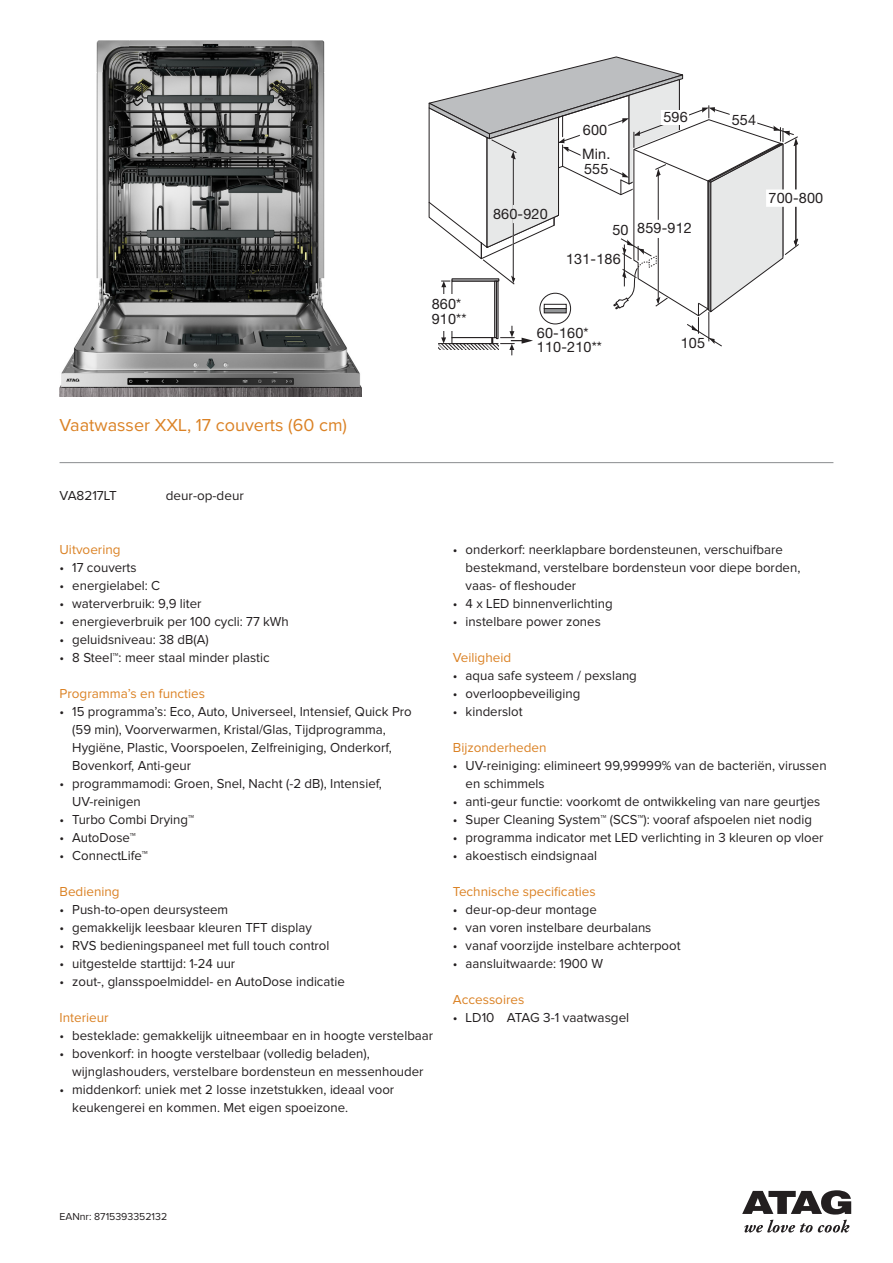
<style>
.page{position:relative;width:893px;height:1263px;background:#fff}
.page>*{position:absolute;margin:0;border:0;box-sizing:border-box;transform-origin:0 0}
.Productnaam{font:18px "Proxima Nova";color:#db8225}
.t1{font:14.4px/14.4px "Helvetica Neue LT Std";letter-spacing:.01em;color:#231f20}
.type_overzicht{font:13.5px/18px "Proxima Nova";color:#231f20}
.producttekst_tussenk{font:13.5px "Proxima Nova";color:#db8225}
.EANnr{font:10.5px "Proxima Nova";color:#231f20}
</style>
<div class="page">
<hr style="left:60px;top:462px;width:773px;height:1px;background:#8a8c8f">
<svg style="left:744px;top:1220px;width:105px;height:12px"></svg>
<svg style="left:742px;top:1190px;width:109px;height:24px"></svg>
<img style="left:60px;top:40px;width:302px;height:356px">
<svg style="left:429px;top:57px;width:370px;height:298px"></svg>
<p class="Productnaam" style="left:60px;top:416px;width:289px">Vaatwasser XXL, 17 couverts (60 cm)</p>
<p class="type_overzicht" style="left:60px;top:487px;width:59px">VA8217LT</p>
<p class="type_overzicht" style="left:166px;top:487px;width:80px">deur-op-deur</p>
<p class="t1" style="left:432px;top:297px;width:36px">860*<br>910**</p>
<p class="t1" style="left:493px;top:206px;width:56px">860-920</p>
<p class="t1" style="left:582px;top:118px;width:30px;line-height:24px">600<br>Min.</p>
<p class="t1" style="left:584px;top:161px;width:26px">555</p>
<p class="t1" style="left:663px;top:110px;width:26px">596</p>
<p class="t1" style="left:566px;top:215px;width:64px;line-height:29px;text-indent:46px">50<br>131-186</p>
<p class="t1" style="left:637px;top:221px;width:56px">859-912</p>
<p class="t1" style="left:537px;top:325px;width:67px">60-160*<br>110-210**</p>
<p class="t1" style="left:681px;top:335px;width:26px">105</p>
<p class="t1" style="left:732px;top:112px;width:26px">554</p>
<p class="t1" style="left:769px;top:191px;width:56px">700-800</p>
<p class="producttekst_tussenk" style="left:60px;top:543px;width:63px">Uitvoering</p>
<p class="type_overzicht" style="left:60px;top:559px;width:79px">• 17 couverts</p>
<p class="type_overzicht" style="left:60px;top:577px;width:102px">• energielabel: C</p>
<p class="type_overzicht" style="left:60px;top:595px;width:144px">• waterverbruik: 9,9 liter</p>
<p class="type_overzicht" style="left:60px;top:613px;width:231px">• energieverbruik per 100 cycli: 77 kWh</p>
<p class="type_overzicht" style="left:60px;top:631px;width:151px">• geluidsniveau: 38 dB(A)</p>
<p class="type_overzicht" style="left:60px;top:649px;width:212px">• 8 Steel™: meer staal minder plastic</p>
<p class="producttekst_tussenk" style="left:60px;top:687px;width:147px">Programma’s en functies</p>
<p class="type_overzicht" style="left:72px;top:703px;width:341px;text-indent:-13px">• 15 programma’s: Eco, Auto, Universeel, Intensief, Quick Pro (59 min), Voorverwarmen, Kristal/Glas, Tijdprogramma, Hygiëne, Plastic, Voorspoelen, Zelfreiniging, Onderkorf, Bovenkorf, Anti-geur</p>
<p class="type_overzicht" style="left:72px;top:775px;width:311px;text-indent:-13px">• programmamodi: Groen, Snel, Nacht (-2 dB), Intensief,<br>UV-reinigen</p>
<p class="type_overzicht" style="left:60px;top:811px;width:136px">• Turbo Combi Drying™</p>
<p class="type_overzicht" style="left:60px;top:829px;width:78px">• AutoDose™</p>
<p class="type_overzicht" style="left:60px;top:847px;width:90px">• ConnectLife™</p>
<p class="producttekst_tussenk" style="left:60px;top:885px;width:62px">Bediening</p>
<p class="type_overzicht" style="left:60px;top:901px;width:170px">• Push-to-open deursysteem</p>
<p class="type_overzicht" style="left:60px;top:919px;width:254px">• gemakkelijk leesbaar kleuren TFT display</p>
<p class="type_overzicht" style="left:60px;top:937px;width:271px">• RVS bedieningspaneel met full touch control</p>
<p class="type_overzicht" style="left:60px;top:955px;width:177px">• uitgestelde starttijd: 1-24 uur</p>
<p class="type_overzicht" style="left:60px;top:973px;width:287px">• zout-, glansspoelmiddel- en AutoDose indicatie</p>
<p class="producttekst_tussenk" style="left:60px;top:1011px;width:51px">Interieur</p>
<p class="type_overzicht" style="left:60px;top:1027px;width:375px">• besteklade: gemakkelijk uitneembaar en in hoogte verstelbaar</p>
<p class="type_overzicht" style="left:72px;top:1045px;width:353px;text-indent:-13px">• bovenkorf: in hoogte verstelbaar (volledig beladen), wijnglashouders, verstelbare bordensteun en messenhouder</p>
<p class="type_overzicht" style="left:72px;top:1081px;width:323px;text-indent:-13px">• middenkorf: uniek met 2 losse inzetstukken, ideaal voor keukengerei en kommen. Met eigen spoeizone.</p>
<p class="type_overzicht" style="left:466px;top:541px;width:336px;text-indent:-13px">• onderkorf: neerklapbare bordensteunen, verschuifbare bestekmand, verstelbare bordensteun voor diepe borden, vaas- of fleshouder</p>
<p class="type_overzicht" style="left:453px;top:595px;width:161px">• 4 x LED binnenverlichting</p>
<p class="type_overzicht" style="left:453px;top:613px;width:149px">• instelbare power zones</p>
<p class="producttekst_tussenk" style="left:453px;top:651px;width:60px">Veiligheid</p>
<p class="type_overzicht" style="left:453px;top:667px;width:186px">• aqua safe systeem / pexslang</p>
<p class="type_overzicht" style="left:453px;top:685px;width:129px">• overloopbeveiliging</p>
<p class="type_overzicht" style="left:453px;top:703px;width:71px">• kinderslot</p>
<p class="producttekst_tussenk" style="left:453px;top:741px;width:95px">Bijzonderheden</p>
<p class="type_overzicht" style="left:466px;top:757px;width:362px;text-indent:-13px">• UV-reiniging: elimineert 99,99999% van de bacteriën, virussen en schimmels</p>
<p class="type_overzicht" style="left:453px;top:793px;width:369px">• anti-geur functie: voorkomt de ontwikkeling van nare geurtjes</p>
<p class="type_overzicht" style="left:453px;top:811px;width:361px">• Super Cleaning System™ (SCS™): vooraf afspoelen niet nodig</p>
<p class="type_overzicht" style="left:453px;top:829px;width:372px">• programma indicator met LED verlichting in 3 kleuren op vloer</p>
<p class="type_overzicht" style="left:453px;top:847px;width:146px">• akoestisch eindsignaal</p>
<p class="producttekst_tussenk" style="left:453px;top:885px;width:144px">Technische specificaties</p>
<p class="type_overzicht" style="left:453px;top:901px;width:145px">• deur-op-deur montage</p>
<p class="type_overzicht" style="left:453px;top:919px;width:200px">• van voren instelbare deurbalans</p>
<p class="type_overzicht" style="left:453px;top:937px;width:229px">• vanaf voorzijde instelbare achterpoot</p>
<p class="type_overzicht" style="left:453px;top:955px;width:152px">• aansluitwaarde: 1900 W</p>
<p class="producttekst_tussenk" style="left:453px;top:993px;width:73px">Accessoires</p>
<p class="type_overzicht" style="left:453px;top:1009px;width:178px">• LD10 ATAG 3-1 vaatwasgel</p>
<p class="EANnr" style="left:60px;top:1212px;width:109px">EANnr: 8715393352132</p>
</div>
